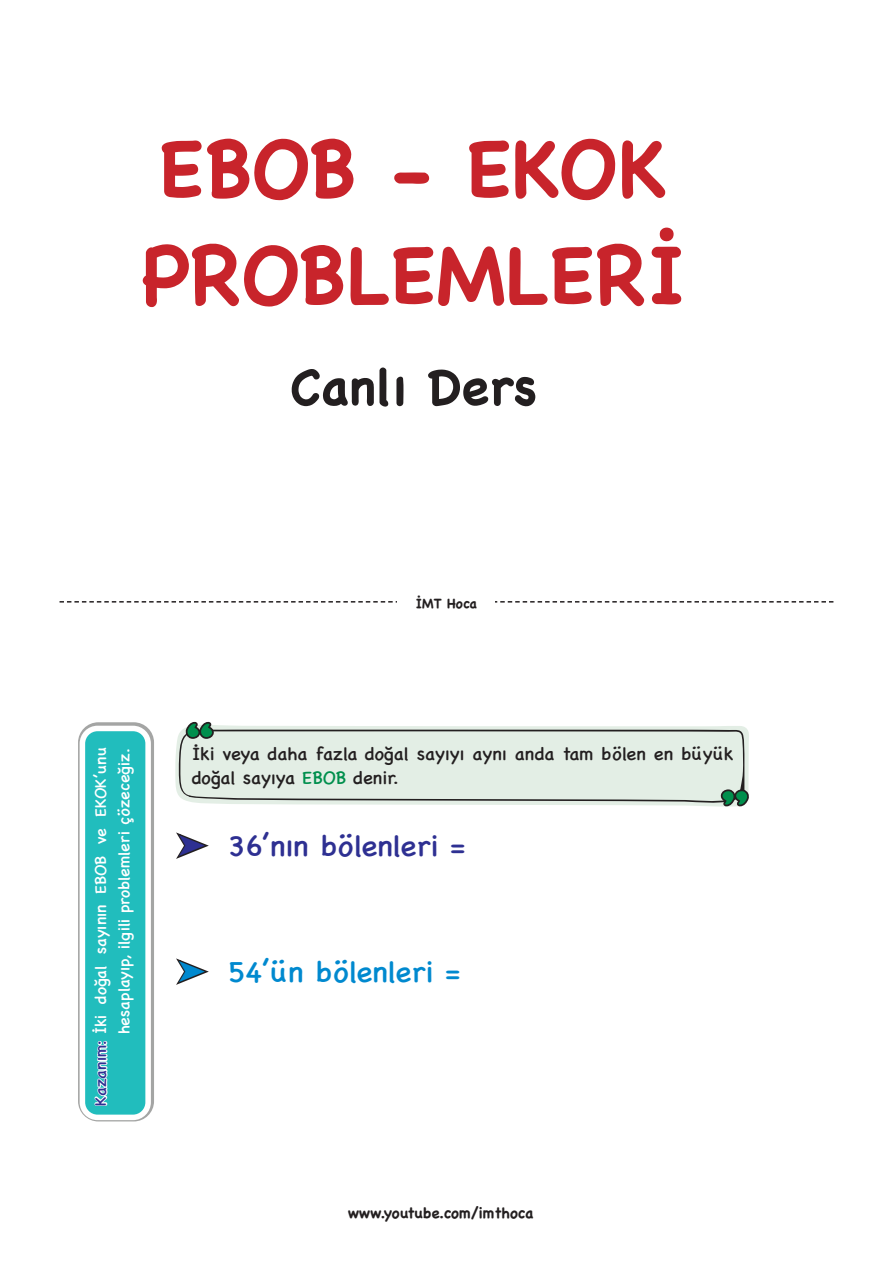
<style>
.page{position:relative;width:893px;height:1263px;background:#fff}
.page>*{position:absolute;margin:0;border:0;box-sizing:border-box;transform-origin:0 0}
.t1{font:700 81px/106.4px "Chalkboard SE";color:#c8242b}
.t2{font:700 50.7px "Chalkboard SE";color:#231f20}
.t3{font:30.3px "Chalkboard SE";color:#2e3092}
.t4{font:30.3px "Chalkboard SE";color:#0089cf}
.t5{font:18.6px/23.4px "Chalkboard SE";color:#231f20}
.t6{font:16.35px/23.4px "Chalkboard SE";color:#fff;text-align:right}
.t7{font:700 15px "Chalkboard";color:#231f20}
.t8{font:700 13.5px "Chalkboard";color:#231f20}
.s1{color:#2e3092}
.s2{color:#008f4d}
</style>
<div class="page">
<svg style="left:60px;top:601px;width:773px;height:2px"></svg>
<div style="left:398px;top:595px;width:97px;height:14px;background:#fff"></div>
<svg style="left:78px;top:722px;width:76px;height:399px;background:#acadac"></svg>
<div style="left:80px;top:726px;width:71px;height:394px;background:#fff;border-radius:18px"></div>
<div style="left:85px;top:731px;width:60px;height:383px;background:#21bdbd;border-radius:12px"></div>
<svg style="left:94px;top:1040px;width:14px;height:66px"></svg>
<svg style="left:175px;top:725px;width:574px;height:69px;fill:#e3eee5"></svg>
<svg style="left:178px;top:729px;width:567px;height:78px;background:#dbe5dc"></svg>
<svg style="left:721px;top:789px;width:28px;height:17px"></svg>
<svg style="left:185px;top:722px;width:29px;height:17px"></svg>
<svg style="left:176px;top:832px;width:33px;height:27px"></svg>
<svg style="left:176px;top:958px;width:33px;height:27px"></svg>
<p class="t1" style="left:141px;top:115px;width:545px">EBOB - EKOK<br>PROBLEMLERİ</p>
<p class="t2" style="left:290px;top:357px;width:249px">Canlı Ders</p>
<p class="t8" style="left:416px;top:596px;width:63px">İMT Hoca</p>
<p class="t6" style="left:88px;top:1105px;width:359px;rotate:-90deg"><span class="s1">Kazanım:</span> İki doğal sayının EBOB ve EKOK’unu hesaplayıp, ilgili problemleri çözeceğiz.</p>
<p class="t5" style="left:192px;top:741px;width:543px">İki veya daha fazla doğal sayıyı aynı anda tam bölen en büyük doğal sayıya <span class="s2">EBOB</span> denir.</p>
<p class="t3" style="left:178px;top:819px;width:288px">➤ 36’nın bölenleri =</p>
<p class="t4" style="left:178px;top:945px;width:283px">➤ 54’ün bölenleri =</p>
<p class="t7" style="left:348px;top:1204px;width:187px">www.youtube.com/imthoca</p>
</div>
